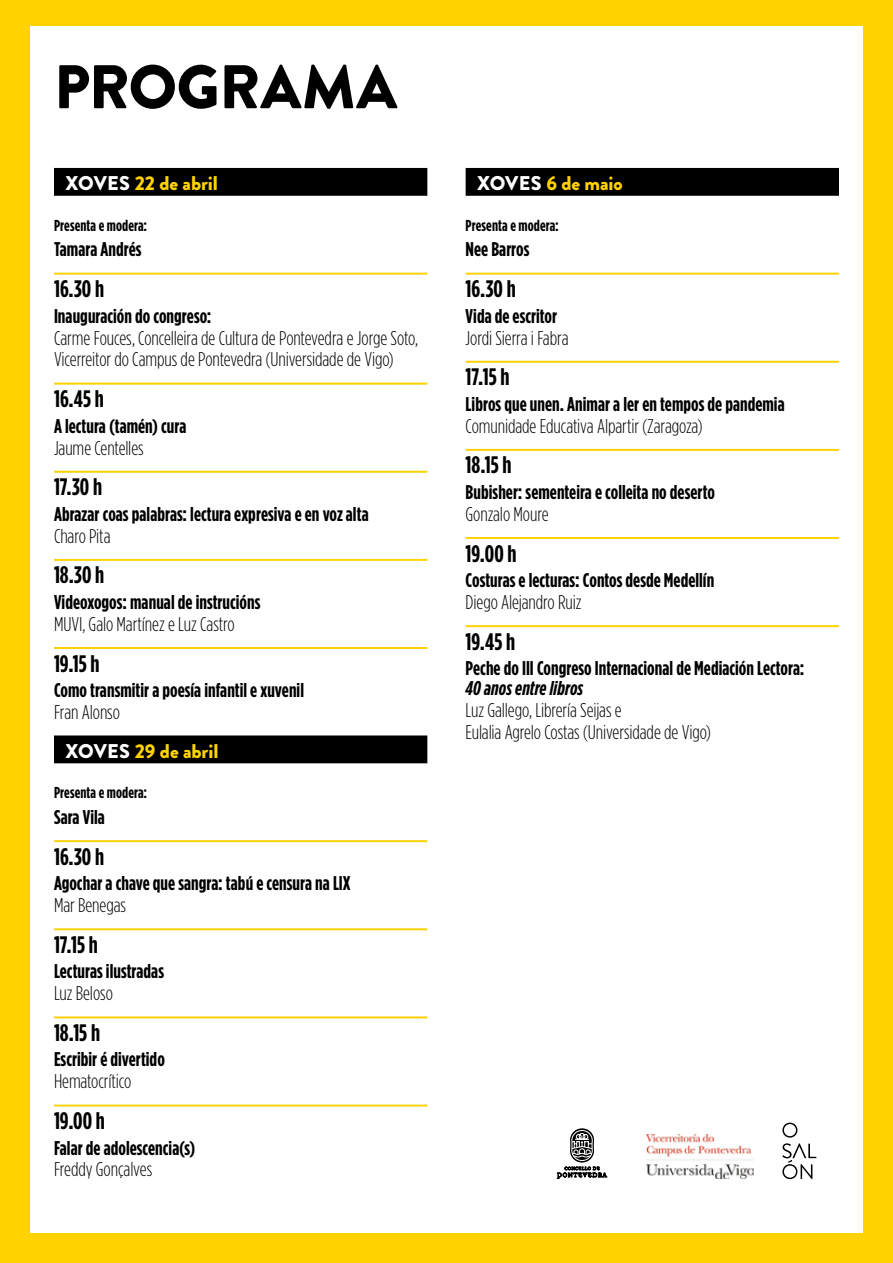
<style>
.page{position:relative;width:893px;height:1263px;background:#ffd200}
.page>*{position:absolute;margin:0;border:0;box-sizing:border-box;transform-origin:0 0}
.t1{font:900 61.5px "Brandon Grotesque";letter-spacing:-.005em;color:#000}
.t2{font:700 23.85px "Gotham Condensed";letter-spacing:-.005em;color:#000}
.t3{font:700 19.8px "Gotham Condensed";letter-spacing:.005em;color:#000}
.t4{font:300 19.8px/21.9px "Gotham Condensed";letter-spacing:-.005em;color:#000}
.t5{font:900 19.8px "Brandon Grotesque";letter-spacing:-.005em;color:#ffd200}
.t6{font:italic 700 19.8px "Gotham Condensed";color:#000}
.t7{font:700 15.9px "Gotham Condensed";letter-spacing:.01em;color:#000}
.s1{color:#fff}
</style>
<div class="page">
<div style="left:30px;top:26px;width:833px;height:1207px;background:#fff"></div>
<div style="left:54px;top:168px;width:373px;height:28px;background:#000"></div>
<hr style="left:54px;top:273px;width:373px;height:2px;background:#ffd200">
<hr style="left:54px;top:383px;width:373px;height:2px;background:#ffd200">
<hr style="left:54px;top:471px;width:373px;height:2px;background:#ffd200">
<hr style="left:54px;top:559px;width:373px;height:2px;background:#ffd200">
<hr style="left:54px;top:647px;width:373px;height:2px;background:#ffd200">
<div style="left:54px;top:735px;width:373px;height:28px;background:#000"></div>
<hr style="left:54px;top:840px;width:373px;height:2px;background:#ffd200">
<hr style="left:54px;top:928px;width:373px;height:2px;background:#ffd200">
<hr style="left:54px;top:1016px;width:373px;height:2px;background:#ffd200">
<hr style="left:54px;top:1104px;width:373px;height:2px;background:#ffd200">
<div style="left:466px;top:168px;width:373px;height:28px;background:#000"></div>
<hr style="left:466px;top:273px;width:373px;height:2px;background:#ffd200">
<hr style="left:466px;top:361px;width:373px;height:2px;background:#ffd200">
<hr style="left:466px;top:449px;width:373px;height:2px;background:#ffd200">
<hr style="left:466px;top:537px;width:373px;height:2px;background:#ffd200">
<hr style="left:466px;top:625px;width:373px;height:2px;background:#ffd200">
<svg style="left:557px;top:1128px;width:50px;height:51px"></svg>
<img style="left:646px;top:1134px;width:108px;height:45px">
<svg style="left:782px;top:1123px;width:15px;height:14px"></svg>
<svg style="left:782px;top:1143px;width:34px;height:36px"></svg>
<h1 class="t1" style="left:54px;top:43px;width:345px">PROGRAMA</h1>
<p class="t5" style="left:65px;top:169px;width:154px"><span class="s1">XOVES</span> 22 de abril</p>
<p class="t7" style="left:54px;top:216px;width:95px">Presenta e modera:</p>
<p class="t3" style="left:54px;top:238px;width:89px">Tamara Andrés</p>
<p class="t2" style="left:54px;top:275px;width:52px">16.30 h</p>
<p class="t3" style="left:54px;top:304px;width:159px">Inauguración do congreso:</p>
<p class="t4" style="left:54px;top:326px;width:366px">Carme Fouces, Concelleira de Cultura de Pontevedra e Jorge Soto,<br>Vicerreitor do Campus de Pontevedra (Universidade de Vigo)</p>
<p class="t2" style="left:54px;top:385px;width:51px">16.45 h</p>
<p class="t3" style="left:54px;top:414px;width:134px">A lectura (tamén) cura</p>
<p class="t4" style="left:54px;top:436px;width:91px">Jaume Centelles</p>
<p class="t2" style="left:54px;top:473px;width:50px">17.30 h</p>
<p class="t3" style="left:54px;top:502px;width:316px">Abrazar coas palabras: lectura expresiva e en voz alta</p>
<p class="t4" style="left:54px;top:525px;width:58px">Charo Pita</p>
<p class="t2" style="left:54px;top:561px;width:52px">18.30 h</p>
<p class="t3" style="left:54px;top:590px;width:208px">Videoxogos: manual de instrucións</p>
<p class="t4" style="left:54px;top:613px;width:182px">MUVI, Galo Martínez e Luz Castro</p>
<p class="t2" style="left:54px;top:649px;width:47px">19.15 h</p>
<p class="t3" style="left:54px;top:678px;width:252px">Como transmitir a poesía infantil e xuvenil</p>
<p class="t4" style="left:54px;top:701px;width:67px">Fran Alonso</p>
<p class="t5" style="left:65px;top:737px;width:155px"><span class="s1">XOVES</span> 29 de abril</p>
<p class="t7" style="left:54px;top:783px;width:95px">Presenta e modera:</p>
<p class="t3" style="left:54px;top:805px;width:52px">Sara Vila</p>
<p class="t2" style="left:54px;top:842px;width:52px">16.30 h</p>
<p class="t3" style="left:54px;top:872px;width:298px">Agochar a chave que sangra: tabú e censura na LIX</p>
<p class="t4" style="left:54px;top:894px;width:74px">Mar Benegas</p>
<p class="t2" style="left:54px;top:930px;width:45px">17.15 h</p>
<p class="t3" style="left:54px;top:960px;width:111px">Lecturas ilustradas</p>
<p class="t4" style="left:54px;top:982px;width:60px">Luz Beloso</p>
<p class="t2" style="left:54px;top:1018px;width:48px">18.15 h</p>
<p class="t3" style="left:54px;top:1048px;width:112px">Escribir é divertido</p>
<p class="t4" style="left:54px;top:1070px;width:79px">Hematocrítico</p>
<p class="t2" style="left:54px;top:1107px;width:52px">19.00 h</p>
<p class="t3" style="left:54px;top:1136px;width:143px">Falar de adolescencia(s)</p>
<p class="t4" style="left:54px;top:1158px;width:100px">Freddy Gonçalves</p>
<p class="t5" style="left:477px;top:169px;width:147px"><span class="s1">XOVES</span> 6 de maio</p>
<p class="t7" style="left:466px;top:216px;width:95px">Presenta e modera:</p>
<p class="t3" style="left:466px;top:238px;width:65px">Nee Barros</p>
<p class="t2" style="left:466px;top:275px;width:52px">16.30 h</p>
<p class="t3" style="left:466px;top:304px;width:93px">Vida de escritor</p>
<p class="t4" style="left:466px;top:326px;width:104px">Jordi Sierra i Fabra</p>
<p class="t2" style="left:466px;top:363px;width:45px">17.15 h</p>
<p class="t3" style="left:466px;top:392px;width:321px">Libros que unen. Animar a ler en tempos de pandemia</p>
<p class="t4" style="left:466px;top:415px;width:238px">Comunidade Educativa Alpartir (Zaragoza)</p>
<p class="t2" style="left:466px;top:451px;width:48px">18.15 h</p>
<p class="t3" style="left:466px;top:480px;width:251px">Bubisher: sementeira e colleita no deserto</p>
<p class="t4" style="left:466px;top:503px;width:85px">Gonzalo Moure</p>
<p class="t2" style="left:466px;top:539px;width:52px">19.00 h</p>
<p class="t3" style="left:466px;top:568px;width:250px">Costuras e lecturas: Contos desde Medellín</p>
<p class="t4" style="left:466px;top:591px;width:117px">Diego Alejandro Ruiz</p>
<p class="t2" style="left:466px;top:627px;width:51px">19.45 h</p>
<p class="t3" style="left:466px;top:657px;width:340px">Peche do III Congreso Internacional de Mediación Lectora:</p>
<p class="t6" style="left:466px;top:676px;width:119px">40 anos entre libros</p>
<p class="t4" style="left:466px;top:699px;width:247px">Luz Gallego, Librería Seijas e<br>Eulalia Agrelo Costas (Universidade de Vigo)</p>
</div>
